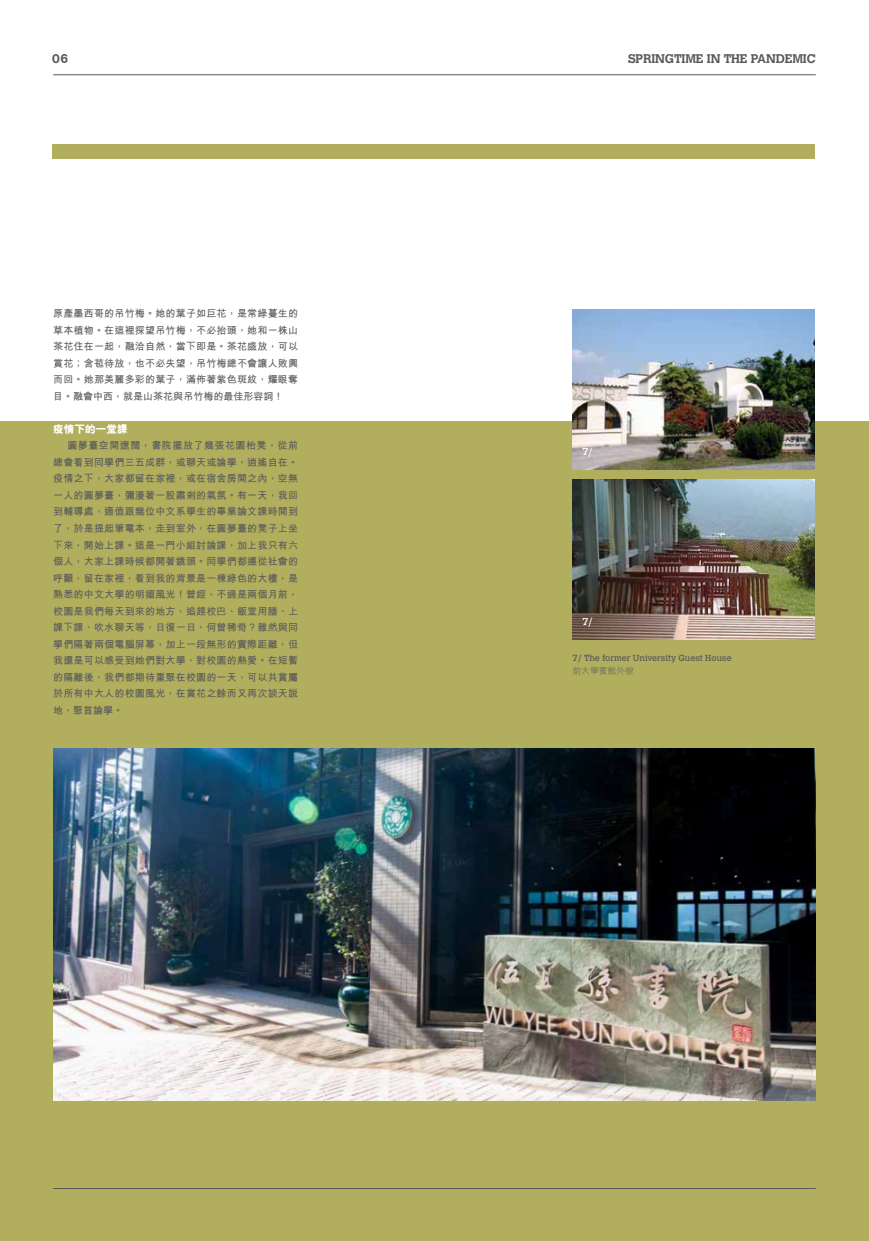
<style>
.page{position:relative;width:869px;height:1241px;background:#fff}
.page>*{position:absolute;margin:0;border:0;box-sizing:border-box;transform-origin:0 0}
.t1{font:700 12.5px "Calvert";letter-spacing:-.01em;color:#58595b}
.t2{font:800 10.62px "M Hei HK";color:#fff}
.t3{font:700 10px/16.5px "M Hei HK";letter-spacing:.02em;color:#58595b;text-align:justify}
.t4{font:10px "Calvert";color:#fff}
.t5{font:8.75px "Calvert";color:#58595b}
.t6{font:300 8.75px "M Hei HK";color:#58595b}
</style>
<div class="page">
<div style="left:0;top:421px;width:868px;height:819px;background:#b1ae5e"></div>
<hr style="left:53px;top:75px;width:762px;height:1px;background:#58595b">
<hr style="left:53px;top:1187px;width:762px;height:1px;background:#58595b">
<div style="left:52px;top:145px;width:762px;height:14px;background:#b1ae5e"></div>
<img style="left:53px;top:748px;width:762px;height:352px">
<img style="left:572px;top:480px;width:242px;height:159px">
<img style="left:572px;top:309px;width:242px;height:160px">
<p class="t1" style="left:52px;top:51px;width:18px">06</p>
<p class="t1" style="left:627px;top:51px;width:189px">SPRINGTIME IN THE PANDEMIC</p>
<p class="t3" style="left:53px;top:304px;width:246px">原產墨西哥的吊竹梅。她的葉子如巨花，是常綠蔓生的草本植物。在這裡探望吊竹梅，不必抬頭，她和一株山茶花住在一起，融洽自然，當下即是。茶花盛放，可以賞花；含苞待放，也不必失望，吊竹梅總不會讓人敗興而回。她那美麗多彩的葉子，滿佈著紫色斑紋，耀眼奪目。融會中西，就是山茶花與吊竹梅的最佳形容詞！</p>
<p class="t2" style="left:53px;top:424px;width:76px">疫情下的一堂課</p>
<p class="t3" style="left:53px;top:436px;width:246px;text-indent:14px">圓夢臺空間遼闊，書院擺放了幾張花園枱凳，從前總會看到同學們三五成群，或聊天或論學，逍遙自在。疫情之下，大家都留在家裡，或在宿舍房間之內，空無一人的圓夢臺，彌漫著一股肅剎的氣氛。有一天，我回到輔導處，適值跟幾位中文系學生的畢業論文課時間到了，於是提起筆電本，走到室外，在圓夢臺的凳子上坐下來，開始上課。這是一門小組討論課，加上我只有六個人，大家上課時候都開著鏡頭。同學們都遵從社會的呼籲，留在家裡，看到我的背景是一棟綠色的大樓，是熟悉的中文大學的明媚風光！曾經，不過是兩個月前，校園是我們每天到來的地方，追趕校巴、飯堂用膳、上課下課、吹水聊天等，日復一日，何曾稀奇？雖然與同學們隔著兩個電腦屏幕，加上一段無形的實際距離，但我還是可以感受到她們對大學、對校園的熱愛。在短暫的隔離後，我們都期待重聚在校園的一天，可以共賞屬於所有中大人的校園風光，在賞花之餘而又再次談天說地，聚首論學。</p>
<p class="t4" style="left:582px;top:445px;width:12px">7/</p>
<p class="t4" style="left:582px;top:615px;width:12px">7/</p>
<p class="t5" style="left:572px;top:652px;width:161px">7/ The former University Guest House</p>
<p class="t6" style="left:572px;top:666px;width:63px">前大學賓館外貌</p>
</div>
